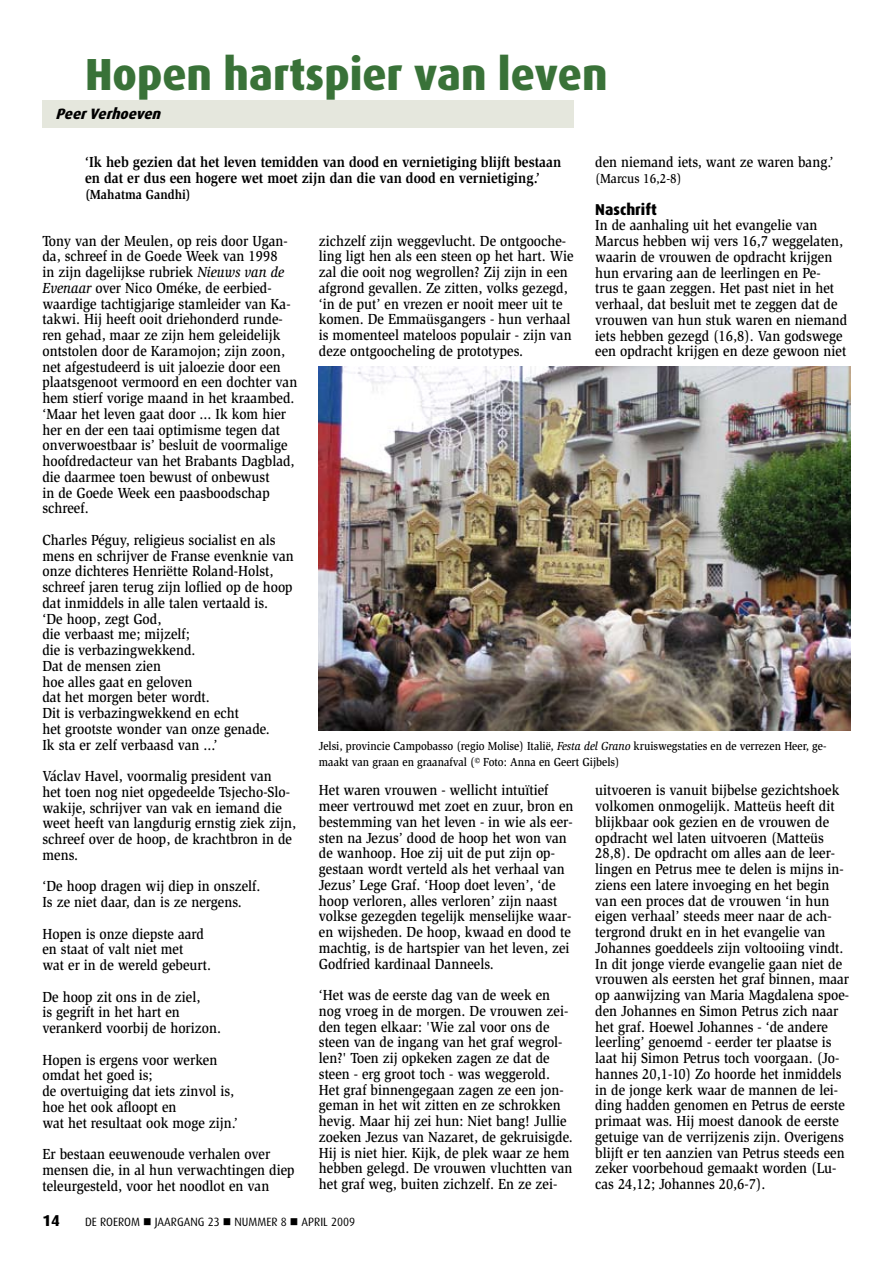
<style>
.page{position:relative;width:893px;height:1263px;background:#fff}
.page>*{position:absolute;margin:0;border:0;box-sizing:border-box;transform-origin:0 0}
.t1{font:800 45px "Dax";color:#397238;scale:.95 1}
.t2{font:800 15.75px "Dax";color:#000;scale:.95 1}
.t3{font:500 15px/15.8px "Slimbach Std";color:#000;scale:.9 1}
.t4{font:700 15px/15.8px "Slimbach Std";color:#000;scale:.9 1}
.t5{font:italic 800 15px "Dax";color:#000;scale:.95 1}
.t6{font:700 13.5px "Slimbach Std";color:#000;scale:.9 1}
.t7{font:500 13.5px "Slimbach Std";color:#000;scale:.9 1}
.t8{font:500 12px/15.8px "Slimbach Std";color:#000;scale:.9 1}
.t9{font:12px "Dax";color:#000;scale:.95 1}
.s1{font-style:italic}
</style>
<div class="page">
<div style="left:42px;top:101px;width:532px;height:27px;background:#e5e7dd"></div>
<img style="left:319px;top:367px;width:531px;height:363px">
<h1 class="t1" style="left:85px;top:49px;width:552px">Hopen hartspier van leven</h1>
<p class="t5" style="left:55px;top:106px;width:117px">PeerVerhoeven</p>
<p class="t4" style="left:85px;top:154px;width:531px">‘Ik heb gezien dat het leven temidden van dood en vernietiging blijft bestaan en dat er dus een hogere wet moet zijn dan die van dood en vernietiging.’</p>
<p class="t6" style="left:85px;top:186px;width:119px">(Mahatma Gandhi)</p>
<p class="t3" style="left:42px;top:232px;width:285px">Tony van der Meulen, op reis door Ugan&shy;da, schreef in de Goede Week van 1998<br>in zijn dagelijkse rubriek <span class="s1">Nieuws van de Evenaar</span> over Nico Oméke, de eerbied&shy;waardige tachtigjarige stamleider van Ka&shy;takwi. Hij heeft ooit driehonderd runde&shy;ren gehad, maar ze zijn hem geleidelijk ontstolen door de Karamojon; zijn zoon, net afgestudeerd is uit jaloezie door een plaatsgenoot vermoord en een dochter van hem stierf vorige maand in het kraambed. ‘Maar het leven gaat door ... Ik kom hier her en der een taai optimisme tegen dat onverwoestbaar is’ besluit de voormalige hoofdredacteur van het Brabants Dagblad, die daarmee toen bewust of onbewust<br>in de Goede Week een paasboodschap schreef.</p>
<p class="t3" style="left:42px;top:532px;width:281px">Charles Péguy, religieus socialist en als mens en schrijver de Franse evenknie van onze dichteres Henriëtte Roland-Holst, schreef jaren terug zijn loflied op de hoop dat inmiddels in alle talen vertaald is.<br>‘De hoop, zegt God,<br>die verbaast me; mijzelf;<br>die is verbazingwekkend.<br>Dat de mensen zien<br>hoe alles gaat en geloven<br>dat het morgen beter wordt.<br>Dit is verbazingwekkend en echt<br>het grootste wonder van onze genade.<br>Ik sta er zelf verbaasd van ...’</p>
<p class="t3" style="left:42px;top:768px;width:283px">Václav Havel, voormalig president van<br>het toen nog niet opgedeelde Tsjecho-Slo&shy;wakije, schrijver van vak en iemand die weet heeft van langdurig ernstig ziek zijn, schreef over de hoop, de krachtbron in de mens.</p>
<p class="t3" style="left:42px;top:878px;width:244px">‘De hoop dragen wij diep in onszelf.<br>Is ze niet daar, dan is ze nergens.</p>
<p class="t3" style="left:42px;top:925px;width:189px">Hopen is onze diepste aard en staat of valt niet met<br>wat er in de wereld gebeurt.</p>
<p class="t3" style="left:42px;top:988px;width:200px">De hoop zit ons in de ziel,<br>is gegrift in het hart en verankerd voorbij de horizon.</p>
<p class="t3" style="left:42px;top:1051px;width:219px">Hopen is ergens voor werken omdat het goed is;<br>de overtuiging dat iets zinvol is, hoe het ook afloopt en<br>wat het resultaat ook moge zijn.’</p>
<p class="t3" style="left:42px;top:1146px;width:282px">Er bestaan eeuwenoude verhalen over mensen die, in al hun verwachtingen diep teleurgesteld, voor het noodlot en van</p>
<p class="t3" style="left:595px;top:154px;width:266px">den niemand iets, want ze waren bang.’</p>
<p class="t7" style="left:595px;top:170px;width:97px">(Marcus 16,2-8)</p>
<p class="t2" style="left:595px;top:200px;width:66px">Naschrift</p>
<p class="t3" style="left:595px;top:217px;width:282px">In de aanhaling uit het evangelie van Marcus hebben wij vers 16,7 weggelaten, waarin de vrouwen de opdracht krijgen hun ervaring aan de leerlingen en Pe&shy;trus te gaan zeggen. Het past niet in het verhaal, dat besluit met te zeggen dat de vrouwen van hun stuk waren en niemand iets hebben gezegd (16,8). Van godswege een opdracht krijgen en deze gewoon niet</p>
<p class="t3" style="left:319px;top:232px;width:285px">zichzelf zijn weggevlucht. De ontgooche&shy;ling ligt hen als een steen op het hart. Wie zal die ooit nog wegrollen? Zij zijn in een afgrond gevallen. Ze zitten, volks gezegd, ‘in de put’ en vrezen er nooit meer uit te komen. De Emmaüsgangers - hun verhaal is momenteel mateloos populair - zijn van deze ontgoocheling de prototypes.</p>
<p class="t8" style="left:319px;top:738px;width:565px">Jelsi, provincie Campobasso (regio Molise) Italië, <span class="s1">Festa del Grano</span> kruiswegstaties en de verrezen Heer, ge&shy;maakt van graan en graanafval (© Foto: Anna en Geert Gijbels)</p>
<p class="t3" style="left:319px;top:782px;width:284px">Het waren vrouwen - wellicht intuïtief meer vertrouwd met zoet en zuur, bron en bestemming van het leven - in wie als eer&shy;sten na Jezus’ dood de hoop het won van de wanhoop. Hoe zij uit de put zijn op&shy;gestaan wordt verteld als het verhaal van Jezus’ Lege Graf. ‘Hoop doet leven’, ‘de hoop verloren, alles verloren’ zijn naast volkse gezegden tegelijk menselijke waar&shy;en wijsheden. De hoop, kwaad en dood te machtig, is de hartspier van het leven, zei Godfried kardinaal Danneels.</p>
<p class="t3" style="left:319px;top:987px;width:284px">‘Het was de eerste dag van de week en nog vroeg in de morgen. De vrouwen zei&shy;den tegen elkaar: 'Wie zal voor ons de steen van de ingang van het graf wegrol&shy;len?' Toen zij opkeken zagen ze dat de steen - erg groot toch - was weggerold.<br>Het graf binnengegaan zagen ze een jon&shy;geman in het wit zitten en ze schrokken hevig. Maar hij zei hun: Niet bang! Jullie zoeken Jezus van Nazaret, de gekruisigde.<br>Hij is niet hier. Kijk, de plek waar ze hem hebben gelegd. De vrouwen vluchtten van het graf weg, buiten zichzelf. En ze zei-</p>
<p class="t3" style="left:595px;top:782px;width:284px">uitvoeren is vanuit bijbelse gezichtshoek volkomen onmogelijk. Matteüs heeft dit blijkbaar ook gezien en de vrouwen de opdracht wel laten uitvoeren (Matteüs 28,8). De opdracht om alles aan de leer&shy;lingen en Petrus mee te delen is mijns in&shy;ziens een latere invoeging en het begin van een proces dat de vrouwen ‘in hun eigen verhaal’ steeds meer naar de ach&shy;tergrond drukt en in het evangelie van Johannes goeddeels zijn voltooiing vindt.<br>In dit jonge vierde evangelie gaan niet de vrouwen als eersten het graf binnen, maar op aanwijzing van Maria Magdalena spoe&shy;den Johannes en Simon Petrus zich naar het graf. Hoewel Johannes - ‘de andere leerling’ genoemd - eerder ter plaatse is laat hij Simon Petrus toch voorgaan. (Jo&shy;hannes 20,1-10) Zo hoorde het inmiddels in de jonge kerk waar de mannen de lei&shy;ding hadden genomen en Petrus de eerste primaat was. Hij moest danook de eerste getuige van de verrijzenis zijn. Overigens blijft er ten aanzien van Petrus steeds een zeker voorbehoud gemaakt worden (Lu&shy;cas 24,12; Johannes 20,6-7).</p>
<p class="t2" style="left:43px;top:1211px;width:20px">14</p>
<p class="t9" style="left:85px;top:1215px;width:286px">DE ROEROM ■ JAARGANG 23 ■ NUMMER 8 ■ APRIL 2009</p>
</div>
